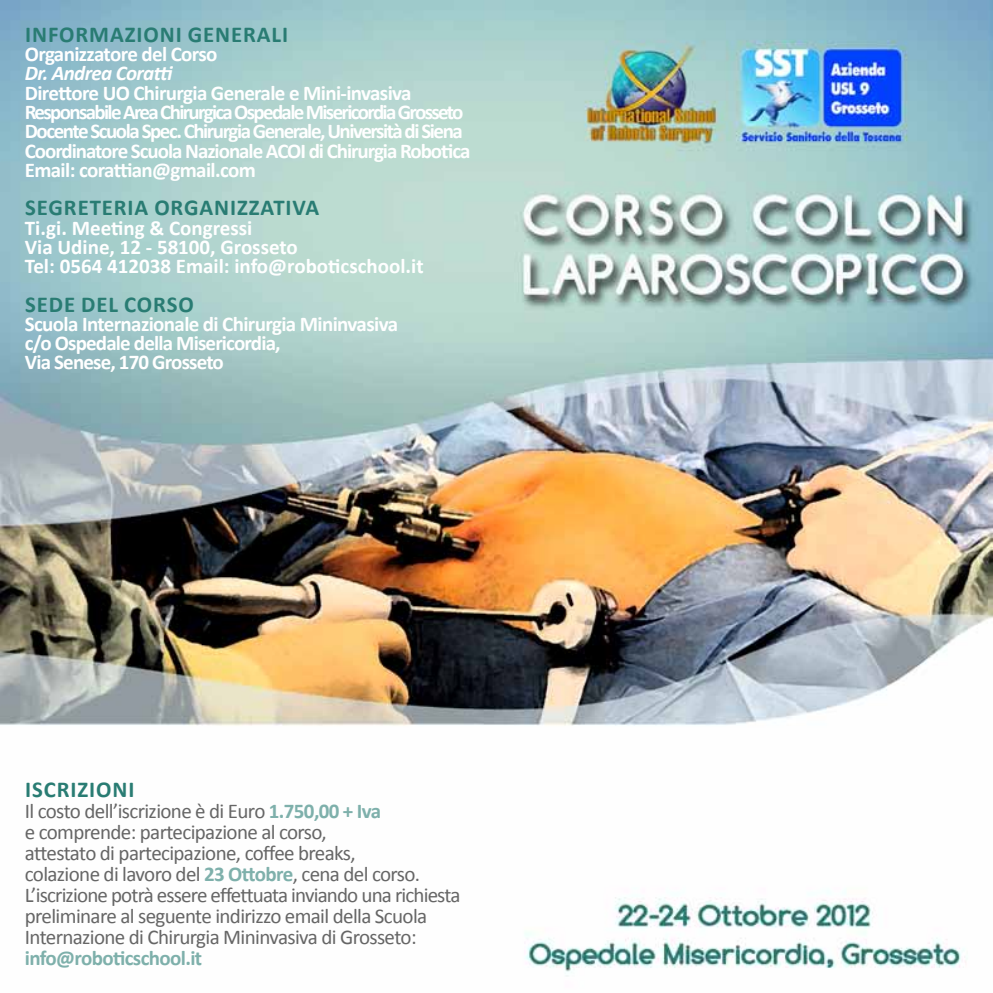
<style>
.page{position:relative;width:993px;height:993px;background:#fff}
.page>*{position:absolute;margin:0;border:0;box-sizing:border-box;transform-origin:0 0}
.t1{font:700 22.75px "Calibri";letter-spacing:.04em;color:#297c73}
.t2{font:21px/21px "Calibri";letter-spacing:-.03em;color:#666}
.t3{font:700 21px/19.2px "Calibri";letter-spacing:-.07em;color:#fff}
.t4{font:700 21px/19.2px "Calibri";letter-spacing:-.04em;color:#fff}
.t5{font:700 21px/19.2px "Calibri";color:#fff}
.t6{font:700 21px "Calibri";letter-spacing:-.03em;color:#7eb0ab}
.t7{font:italic 700 21px "Calibri";letter-spacing:-.03em;color:#fff}
.s1{font-weight:700;color:#7eb0ab}
</style>
<div class="page">
<img style="left:0;top:0;width:992px;height:976px">
<p class="t1" style="left:25px;top:20px;width:264px">INFORMAZIONI GENERALI</p>
<p class="t4" style="left:25px;top:45px;width:194px">Organizzatore del Corso</p>
<p class="t7" style="left:25px;top:60px;width:150px">Dr. Andrea Coratti</p>
<p class="t3" style="left:25px;top:83px;width:447px">Direttore UO Chirurgia Generale e Mini-invasiva Responsabile Area Chirurgica Ospedale Misericordia Grosseto Docente Scuola Spec. Chirurgia Generale, Università di Siena Coordinatore Scuola Nazionale ACOI di Chirurgia Robotica Email: corattian@gmail.com</p>
<p class="t1" style="left:25px;top:193px;width:25px">Segre</p>
<p class="t1" style="left:90px;top:193px;width:25px">teria</p>
<p class="t1" style="left:154px;top:193px;width:30px">Organi</p>
<p class="t1" style="left:237px;top:193px;width:81px">zzativa</p>
<p class="t5" style="left:25px;top:218px;width:400px">Ti.gi. Meeting &amp; Congressi<br>Via Udine, 12 - 58100, Grosseto<br>Tel: 0564 412038 Email: info@roboticschool.it</p>
<p class="t1" style="left:25px;top:289px;width:25px">Sede</p>
<p class="t1" style="left:81px;top:289px;width:71px">del Corso</p>
<p class="t4" style="left:25px;top:314px;width:374px">Scuola Internazionale di Chirurgia Mininvasiva c/o Ospedale della Misericordia,<br>Via Senese, 170 Grosseto</p>
<p class="t1" style="left:25px;top:774px;width:19px">Iscri</p>
<p class="t1" style="left:77px;top:774px;width:24px">zioni</p>
<p class="t2" style="left:25px;top:800px;width:437px">Il costo dell’iscrizione è di Euro <span class="s1">1.750,00 + Iva<br></span>e comprende: partecipazione al corso,<br>attestato di partecipazione, coffee breaks,<br>colazione di lavoro del <span class="s1">23 Ottobre</span>, cena del corso.<br>L’iscrizione potrà essere effettuata inviando una richiesta preliminare al seguente indirizzo email della Scuola Internazione di Chirurgia Mininvasiva di Grosseto:</p>
<p class="t6" style="left:25px;top:944px;width:179px">info@roboticschool.it</p>
</div>
